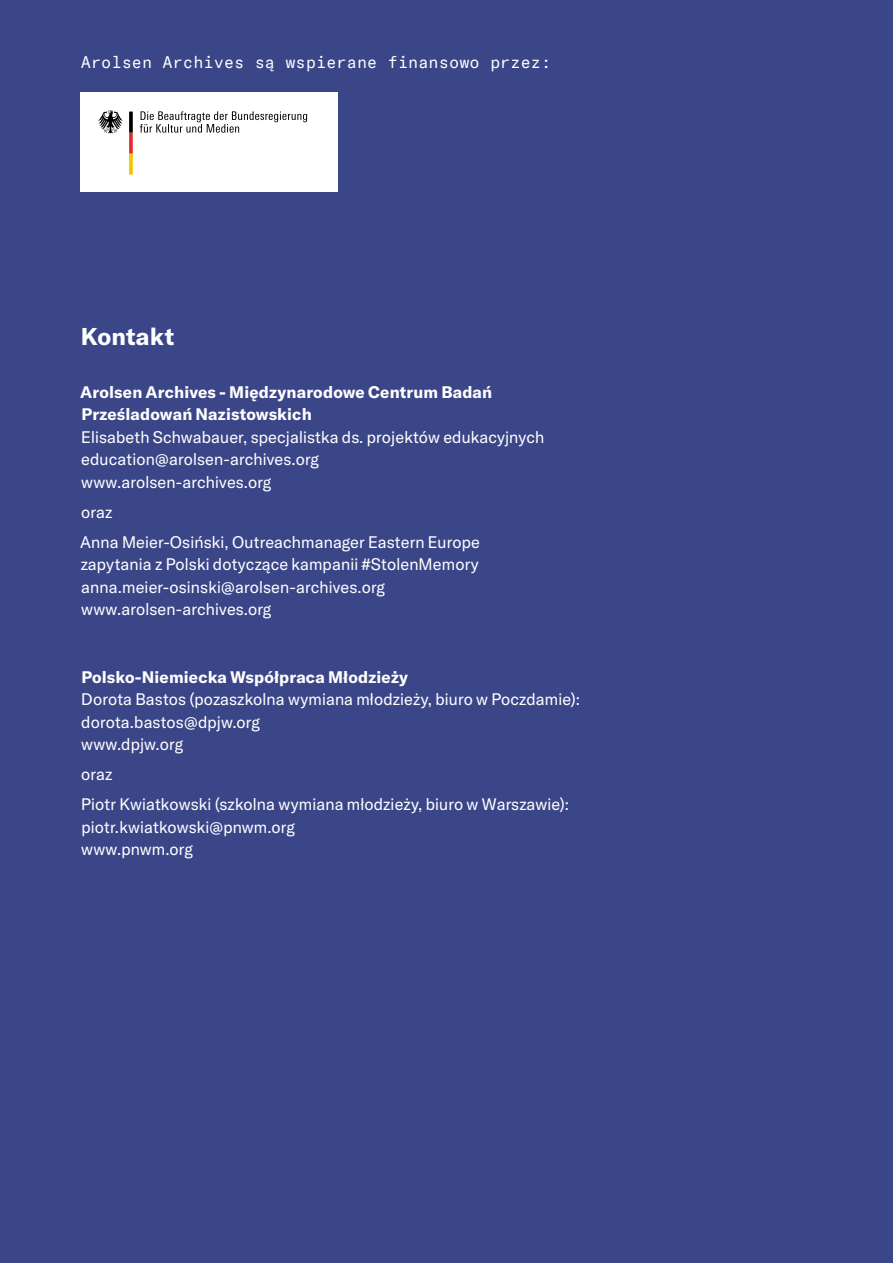
<style>
.page{position:relative;width:893px;height:1263px;background:#3a4688}
.page>*{position:absolute;margin:0;border:0;box-sizing:border-box;transform-origin:0 0}
.t1{font:700 24px "GT America";letter-spacing:.01em;color:#fff}
.t2{font:16.5px/22.5px "GT America";letter-spacing:.01em;color:#fff}
.t3{font:700 16.5px/22.5px "GT America";letter-spacing:.01em;color:#fff}
.t4{font:16.5px "GT America Mono";color:#fff}
</style>
<div class="page">
<div style="left:81px;top:92px;width:257px;height:99px;background:#fff"></div>
<svg style="left:98px;top:111px;width:25px;height:22px"></svg>
<svg style="left:129px;top:112px;width:4px;height:63px"></svg>
<svg style="left:140px;top:111px;width:167px;height:22px"></svg>
<p class="t4" style="left:81px;top:52px;width:472px">Arolsen Archives są wspierane finansowo przez:</p>
<h1 class="t1" style="left:81px;top:322px;width:95px">Kontakt</h1>
<p class="t3" style="left:80px;top:380px;width:414px">Arolsen Archives - Międzynarodowe Centrum Badań<br>Prześladowań Nazistowskich</p>
<p class="t2" style="left:81px;top:425px;width:465px">Elisabeth Schwabauer, specjalistka ds. projektów edukacyjnych education@arolsen-archives.org<br>www.arolsen-archives.org</p>
<p class="t2" style="left:80px;top:497px;width:401px;line-height:30px">oraz<br>Anna Meier-Osiński, Outreachmanager Eastern Europe</p>
<p class="t2" style="left:81px;top:553px;width:399px">zapytania z Polski dotyczące kampanii #StolenMemory anna.meier-osinski@arolsen-archives.org www.arolsen-archives.org</p>
<p class="t3" style="left:81px;top:665px;width:328px">Polsko-Niemiecka Współpraca Młodzieży</p>
<p class="t2" style="left:81px;top:688px;width:500px">Dorota Bastos (pozaszkolna wymiana młodzieży, biuro w Poczdamie): dorota.bastos@dpjw.org<br>www.dpjw.org</p>
<p class="t2" style="left:81px;top:759px;width:489px;line-height:30px">oraz<br>Piotr Kwiatkowski (szkolna wymiana młodzieży, biuro w Warszawie):</p>
<p class="t2" style="left:81px;top:816px;width:215px">piotr.kwiatkowski@pnwm.org www.pnwm.org</p>
</div>
